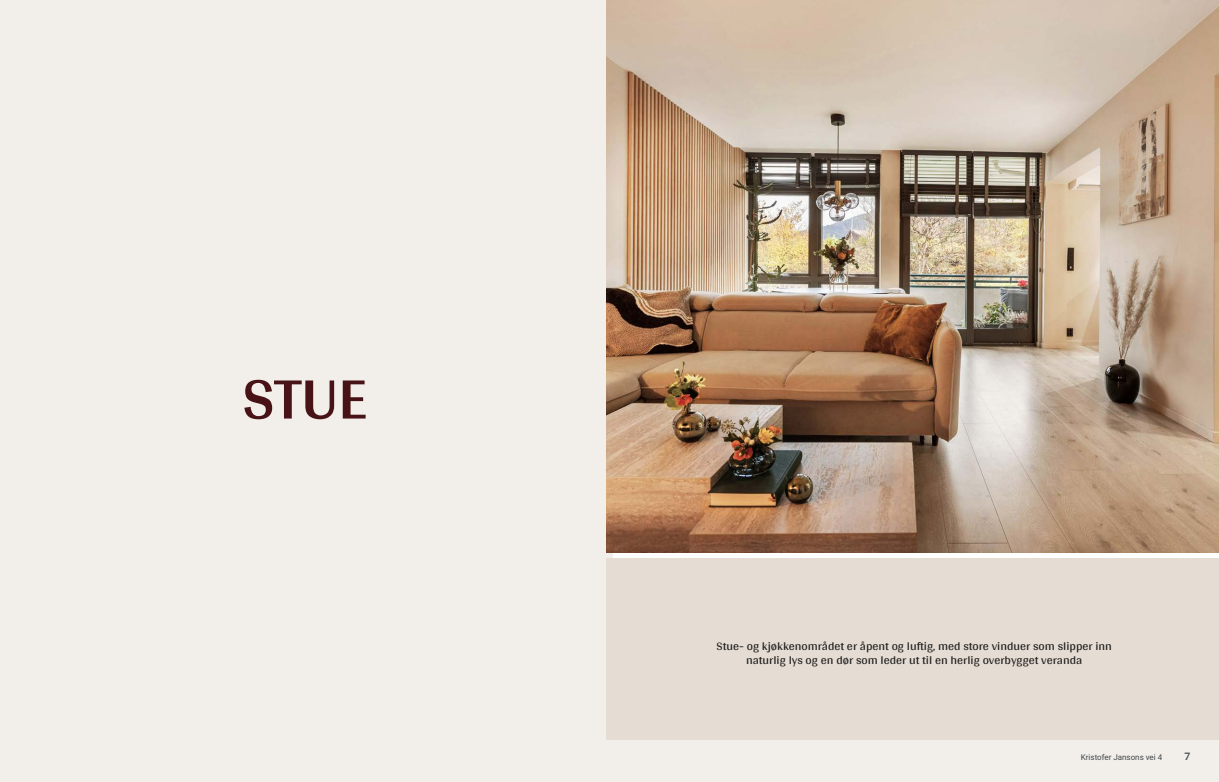
<style>
.page{position:relative;width:1219px;height:782px;background:#fff}
.page>*{position:absolute;margin:0;border:0;box-sizing:border-box;transform-origin:0 0}
.t1{font:700 62px "Arya";color:#481317}
.t2{font:12px/14px "Arya";color:#1d1d1b;text-align:center}
.t3{font:700 12px "Arya";color:#414749}
.t4{font:8px "Roboto Vitec";color:#414749}
</style>
<div class="page">
<div style="left:0;top:0;width:612px;height:781px;background:#f2eeea"></div>
<img style="left:607px;top:0;width:612px;height:552px">
<div style="left:607px;top:739px;width:612px;height:42px;background:#f2eeea"></div>
<div style="left:607px;top:558px;width:612px;height:181px;background:#e5dcd4"></div>
<h1 class="t1" style="left:242px;top:360px;width:126px">STUE</h1>
<p class="t2" style="left:717px;top:638px;width:397px">Stue‑ og kjøkkenområdet er åpent og luftig, med store vinduer som slipper inn naturlig lys og en dør som leder ut til en herlig overbygget veranda</p>
<p class="t4" style="left:1081px;top:751px;width:83px">Kristofer Jansons vei 4</p>
<p class="t3" style="left:1184px;top:749px;width:8px">7</p>
</div>
